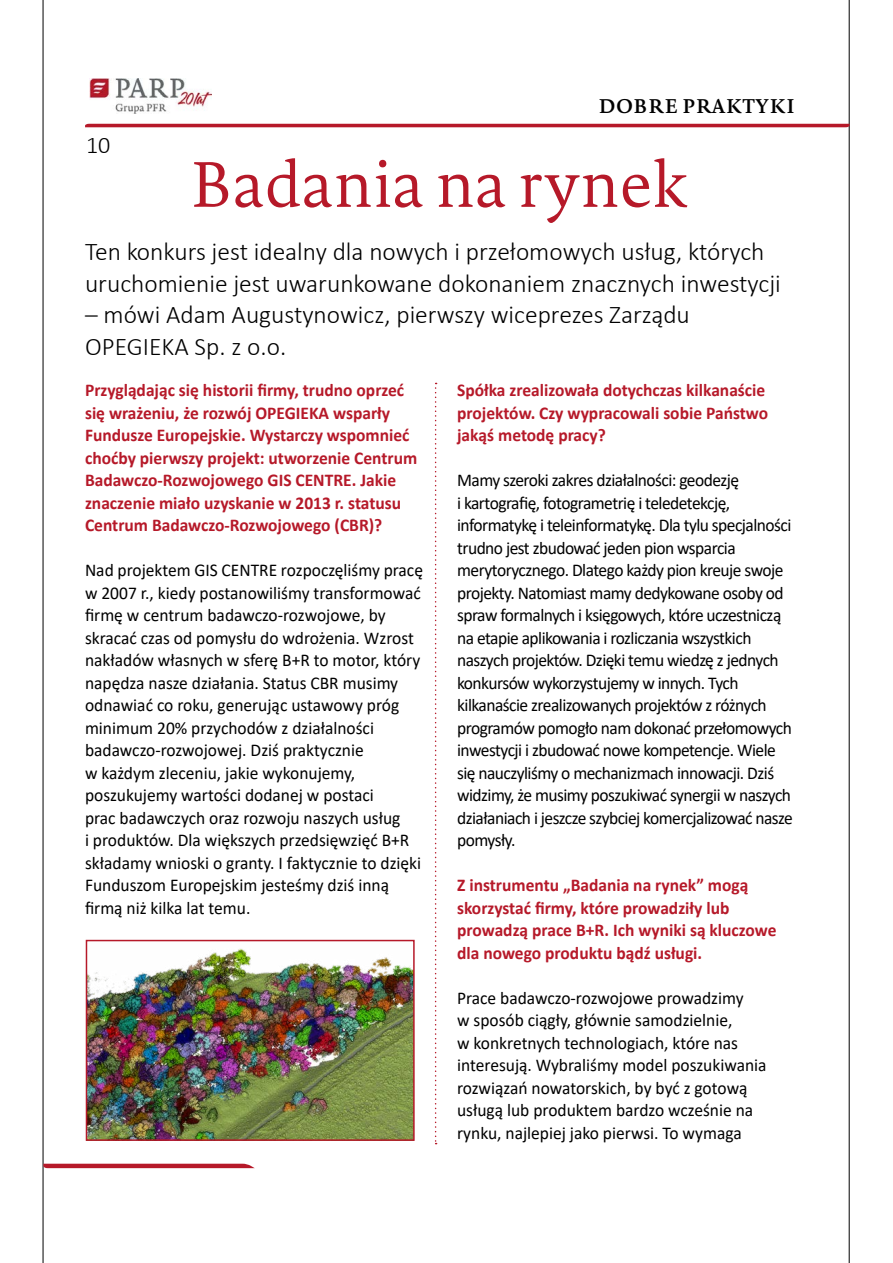
<style>
.page{position:relative;width:893px;height:1263px;background:#fff}
.page>*{position:absolute;margin:0;border:0;box-sizing:border-box;transform-origin:0 0}
.t1{font:300 63px "Novel Pro";color:#b61929}
.t2{font:300 25.5px/31.5px "Calibri";color:#000}
.t3{font:300 24px "Calibri";color:#000}
.t4{font:600 19.5px "Novel Pro";letter-spacing:.01em;color:#000}
.t5{font:18px/22.5px "Calibri";letter-spacing:-.015em;color:#000}
.t6{font:700 18px/22.5px "Calibri";color:#b61929}
</style>
<div class="page">
<hr style="left:43px;top:0;width:1px;height:1263px;background:#000">
<hr style="left:849px;top:0;width:1px;height:1263px;background:#000">
<hr style="left:85px;top:124px;width:765px;height:3px;background:#b61929">
<svg style="left:43px;top:1164px;width:212px;height:4px"></svg>
<img style="left:89px;top:948px;width:323px;height:190px">
<div style="left:86px;top:940px;width:329px;height:201px;border:2px solid #b61929"></div>
<img style="left:89px;top:79px;width:123px;height:35px">
<svg style="left:435px;top:383px;width:2px;height:761px"></svg>
<p class="t3" style="left:86px;top:130px;width:26px">10</p>
<h1 class="t4" style="left:599px;top:91px;width:198px">DOBRE PRAKTYKI</h1>
<h2 class="t1" style="left:189px;top:137px;width:500px">Badania na rynek</h2>
<p class="t2" style="left:85px;top:236px;width:697px">Ten konkurs jest idealny dla nowych i przełomowych usług, których uruchomienie jest uwarunkowane dokonaniem znacznych inwestycji</p>
<p class="t2" style="left:85px;top:299px;width:606px">– mówi Adam Augustynowicz, pierwszy wiceprezes Zarządu<br>OPEGIEKA Sp. z o.o.</p>
<p class="t6" style="left:85px;top:379px;width:334px">Przyglądając się historii firmy, trudno oprzeć się wrażeniu, że rozwój OPEGIEKA wsparły Fundusze Europejskie. Wystarczy wspomnieć choćby pierwszy projekt: utworzenie Centrum Badawczo-Rozwojowego GIS CENTRE. Jakie znaczenie miało uzyskanie w 2013 r. statusu Centrum Badawczo-Rozwojowego (CBR)?</p>
<p class="t5" style="left:85px;top:559px;width:339px">Nad projektem GIS CENTRE rozpoczęliśmy pracę w 2007 r., kiedy postanowiliśmy transformować firmę w centrum badawczo-rozwojowe, by skracać czas od pomysłu do wdrożenia. Wzrost nakładów własnych w sferę B+R to motor, który napędza nasze działania. Status CBR musimy odnawiać co roku, generując ustawowy próg minimum 20% przychodów z działalności badawczo-rozwojowej. Dziś praktycznie<br>w każdym zleceniu, jakie wykonujemy, poszukujemy wartości dodanej w postaci<br>prac badawczych oraz rozwoju naszych usług<br>i produktów. Dla większych przedsięwzięć B+R składamy wnioski o granty. I faktycznie to dzięki Funduszom Europejskim jesteśmy dziś inną firmą niż kilka lat temu.</p>
<p class="t6" style="left:457px;top:379px;width:312px">Spółka zrealizowała dotychczas kilkanaście projektów. Czy wypracowali sobie Państwo jakąś metodę pracy?</p>
<p class="t5" style="left:457px;top:469px;width:337px">Mamy szeroki zakres działalności: geodezję<br>i kartografię, fotogrametrię i teledetekcję, informatykę i teleinformatykę. Dla tylu specjalności trudno jest zbudować jeden pion wsparcia merytorycznego. Dlatego każdy pion kreuje swoje projekty. Natomiast mamy dedykowane osoby od spraw formalnych i księgowych, które uczestniczą na etapie aplikowania i rozliczania wszystkich naszych projektów. Dzięki temu wiedzę z jednych konkursów wykorzystujemy w innych. Tych kilkanaście zrealizowanych projektów z różnych programów pomogło nam dokonać przełomowych inwestycji i zbudować nowe kompetencje. Wiele się nauczyliśmy o mechanizmach innowacji. Dziś widzimy, że musimy poszukiwać synergii w naszych działaniach i jeszcze szybciej komercjalizować nasze pomysły.</p>
<p class="t6" style="left:457px;top:874px;width:321px">Z instrumentu „Badania na rynek” mogą skorzystać firmy, które prowadziły lub prowadzą prace B+R. Ich wyniki są kluczowe dla nowego produktu bądź usługi.</p>
<p class="t5" style="left:457px;top:986px;width:311px">Prace badawczo-rozwojowe prowadzimy<br>w sposób ciągły, głównie samodzielnie,<br>w konkretnych technologiach, które nas interesują. Wybraliśmy model poszukiwania rozwiązań nowatorskich, by być z gotową usługą lub produktem bardzo wcześnie na rynku, najlepiej jako pierwsi. To wymaga</p>
</div>
